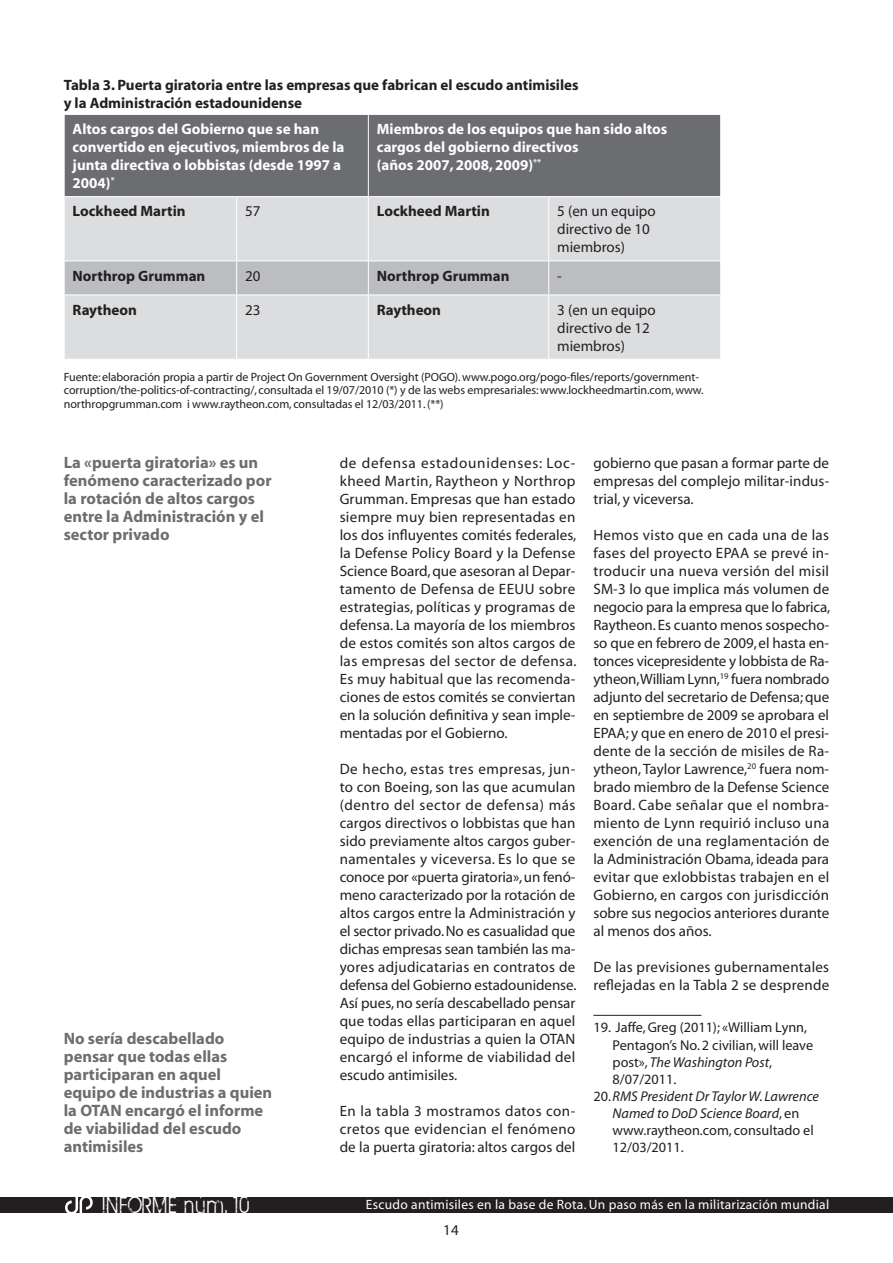
<style>
.page{position:relative;width:893px;height:1263px;background:#fff}
.page>*{position:absolute;margin:0;border:0;box-sizing:border-box;transform-origin:0 0}
.t1{font:25.2px "BIRTHOFAHERO";letter-spacing:.1em;color:#fff;scale:.83 1}
.t2{font:700 16.5px/18px "Myriad";color:#6c6d70}
.t3{font:15px/18px "Myriad";letter-spacing:.005em;color:#231f20}
.t4{font:700 15px/18px "Myriad";color:#fff}
.t5{font:700 15px/18px "Myriad";color:#231f20}
.t6{font:14.25px "Myriad";color:#231f20}
.t7{font:italic 14.25px "Myriad";color:#231f20}
.t8{font:13.5px "Myriad";letter-spacing:.02em;color:#fff}
.t9{font:12px/13.5px "Myriad";letter-spacing:-.005em;color:#231f20}
.s1{font-style:normal}
</style>
<div class="page">
<div style="left:0;top:1197px;width:893px;height:16px;background:#231f20"></div>
<svg style="left:65px;top:1197px;width:28px;height:16px"></svg>
<hr style="left:593px;top:1015px;width:108px;height:1px;background:#231f20">
<div style="left:65px;top:115px;width:655px;height:81px;background:#6c6d70"></div>
<div style="left:65px;top:197px;width:655px;height:162px;background:#dcdddf"></div>
<div style="left:65px;top:262px;width:655px;height:33px;background:#bcbdc0"></div>
<hr style="left:236px;top:197px;width:1px;height:64px;background:#fff">
<hr style="left:368px;top:197px;width:1px;height:64px;background:#fff">
<hr style="left:548px;top:197px;width:1px;height:64px;background:#fff">
<hr style="left:64px;top:261px;width:173px;height:1px;background:#fff">
<hr style="left:237px;top:261px;width:131px;height:1px;background:#fff">
<hr style="left:236px;top:261px;width:1px;height:34px;background:#fff">
<hr style="left:368px;top:261px;width:181px;height:1px;background:#fff">
<hr style="left:368px;top:261px;width:1px;height:34px;background:#fff">
<hr style="left:549px;top:261px;width:172px;height:1px;background:#fff">
<hr style="left:548px;top:261px;width:1px;height:34px;background:#fff">
<hr style="left:64px;top:295px;width:173px;height:1px;background:#fff">
<hr style="left:237px;top:295px;width:131px;height:1px;background:#fff">
<hr style="left:236px;top:295px;width:1px;height:64px;background:#fff">
<hr style="left:368px;top:295px;width:181px;height:1px;background:#fff">
<hr style="left:368px;top:295px;width:1px;height:64px;background:#fff">
<hr style="left:549px;top:295px;width:172px;height:1px;background:#fff">
<hr style="left:548px;top:295px;width:1px;height:64px;background:#fff">
<hr style="left:368px;top:115px;width:1px;height:81px;background:#fff">
<p class="t5" style="left:64px;top:76px;width:516px">Tabla 3. Puerta giratoria entre las empresas que fabrican el escudo antimisiles y la Administración estadounidense</p>
<p class="t4" style="left:73px;top:121px;width:273px">Altos cargos del Gobierno que se han convertido en ejecutivos, miembros de la junta directiva o lobbistas (desde 1997 a<br>2004)<sup>*</sup></p>
<p class="t4" style="left:377px;top:121px;width:292px">Miembros de los equipos que han sido altos cargos del gobierno directivos<br>(años 2007, 2008, 2009)<sup>**</sup></p>
<p class="t5" style="left:73px;top:203px;width:114px">Lockheed Martin</p>
<p class="t3" style="left:245px;top:203px;width:17px">57</p>
<p class="t5" style="left:377px;top:203px;width:114px">Lockheed Martin</p>
<p class="t3" style="left:557px;top:203px;width:100px">5 (en un equipo directivo de 10 miembros)</p>
<p class="t5" style="left:73px;top:267px;width:134px">Northrop Grumman</p>
<p class="t3" style="left:245px;top:267px;width:17px">20</p>
<p class="t5" style="left:377px;top:267px;width:134px">Northrop Grumman</p>
<p class="t3" style="left:557px;top:267px;width:6px">-</p>
<p class="t5" style="left:73px;top:301px;width:66px">Raytheon</p>
<p class="t3" style="left:245px;top:301px;width:17px">23</p>
<p class="t5" style="left:377px;top:301px;width:66px">Raytheon</p>
<p class="t3" style="left:557px;top:301px;width:100px">3 (en un equipo directivo de 12 miembros)</p>
<p class="t9" style="left:64px;top:370px;width:641px">Fuente: elaboración propia a partir de Project On Government Oversight (POGO). www.pogo.org/pogo-files/reports/government&shy;corruption/the-politics-of-contracting/, consultada el 19/07/2010 (*) y de las webs empresariales: www.lockheedmartin.com, www. northropgrumman.com i www.raytheon.com, consultadas el 12/03/2011. (**)</p>
<p class="t2" style="left:64px;top:454px;width:209px">La «puerta giratoria» es un fenómeno caracterizado por la rotación de altos cargos entre la Administración y el sector privado</p>
<p class="t2" style="left:64px;top:1030px;width:210px">No sería descabellado pensar que todas ellas participaran en aquel equipo de industrias a quien la OTAN</p>
<p class="t2" style="left:64px;top:1102px;width:201px;text-indent:61px">encargó el informe de viabilidad del escudo antimisiles</p>
<p class="t3" style="left:340px;top:455px;width:238px;text-align:justify">de defensa estadounidenses: Loc&shy;kheed Martin, Raytheon y Northrop Grumman. Empresas que han estado siempre muy bien representadas en los dos influyentes comités federales, la Defense Policy Board y la Defense Science Board, que asesoran al Depar&shy;tamento de Defensa de EEUU sobre estrategias, políticas y programas de defensa. La mayoría de los miembros de estos comités son altos cargos de las empresas del sector de defensa.<br>Es muy habitual que las recomenda&shy;ciones de estos comités se conviertan en la solución definitiva y sean imple&shy;mentadas por el Gobierno.</p>
<p class="t3" style="left:340px;top:761px;width:238px">De hecho, estas tres empresas, jun&shy;to con Boeing, son las que acumulan (dentro del sector de defensa) más cargos directivos o lobbistas que han sido previamente altos cargos guber&shy;namentales y viceversa. Es lo que se conoce por «puerta giratoria», un fenó&shy;meno caracterizado por la rotación de altos cargos entre la Administración y el sector privado. No es casualidad que dichas empresas sean también las ma&shy;yores adjudicatarias en contratos de defensa del Gobierno estadounidense.<br>Así pues, no sería descabellado pensar que todas ellas participaran en aquel equipo de industrias a quien la OTAN encargó el informe de viabilidad del escudo antimisiles.</p>
<p class="t3" style="left:340px;top:1103px;width:237px;text-align:justify">En la tabla 3 mostramos datos con&shy;cretos que evidencian el fenómeno de la puerta giratoria: altos cargos del</p>
<p class="t3" style="left:593px;top:455px;width:237px;text-align:justify">gobierno que pasan a formar parte de empresas del complejo militar-indus&shy;trial, y viceversa.</p>
<p class="t3" style="left:593px;top:527px;width:237px">Hemos visto que en cada una de las fases del proyecto EPAA</p>
<p class="t3" style="left:593px;top:545px;width:238px;text-align:justify;text-indent:160px">se prevé in&shy;troducir una nueva versión del misil SM-3 lo que implica más volumen de negocio para la empresa que lo fabrica, Raytheon. Es cuanto menos sospecho&shy;so que en febrero de 2009, el hasta en&shy;tonces vicepresidente y lobbista de Ra&shy;ytheon,William Lynn,<sup>19</sup> fuera nombrado adjunto del secretario de Defensa; que en septiembre de 2009 se aprobara el EPAA; y que en enero de 2010 el presi&shy;dente de la sección de misiles de Ra&shy;ytheon, Taylor Lawrence,<sup>20</sup> fuera nom&shy;brado miembro de la Defense Science Board. Cabe señalar que el nombra&shy;miento de Lynn requirió incluso una exención de una reglamentación de la Administración Obama, ideada para evitar que exlobbistas trabajen en el Gobierno, en cargos con jurisdicción sobre sus negocios anteriores durante al menos dos años.</p>
<p class="t3" style="left:593px;top:959px;width:237px">De las previsiones gubernamentales reflejadas en la Tabla 2 se desprende</p>
<p class="t6" style="left:593px;top:1020px;width:215px">19. Jaffe, Greg (2011); «William Lynn,</p>
<p class="t6" style="left:613px;top:1038px;width:202px">Pentagon’s No. 2 civilian, will leave</p>
<p class="t7" style="left:613px;top:1055px;width:161px"><span class="s1">post»,</span> The Washington Post<span class="s1">,</span></p>
<p class="t6" style="left:613px;top:1072px;width:65px">8/07/2011.</p>
<p class="t7" style="left:593px;top:1089px;width:227px"><span class="s1">20.</span>RMS President Dr Taylor W. Lawrence</p>
<p class="t7" style="left:613px;top:1106px;width:188px">Named to DoD Science Board<span class="s1">, en</span></p>
<p class="t6" style="left:613px;top:1123px;width:203px">www.raytheon.com, consultado el</p>
<p class="t6" style="left:613px;top:1140px;width:73px">12/03/2011.</p>
<h1 class="t1" style="left:102px;top:1191px;width:179px">INFORME núm. 10</h1>
<p class="t8" style="left:366px;top:1198px;width:465px">Escudo antimisiles en la base de Rota. Un paso más en la militarización mundial</p>
<p class="t3" style="left:443px;top:1222px;width:17px">14</p>
</div>
